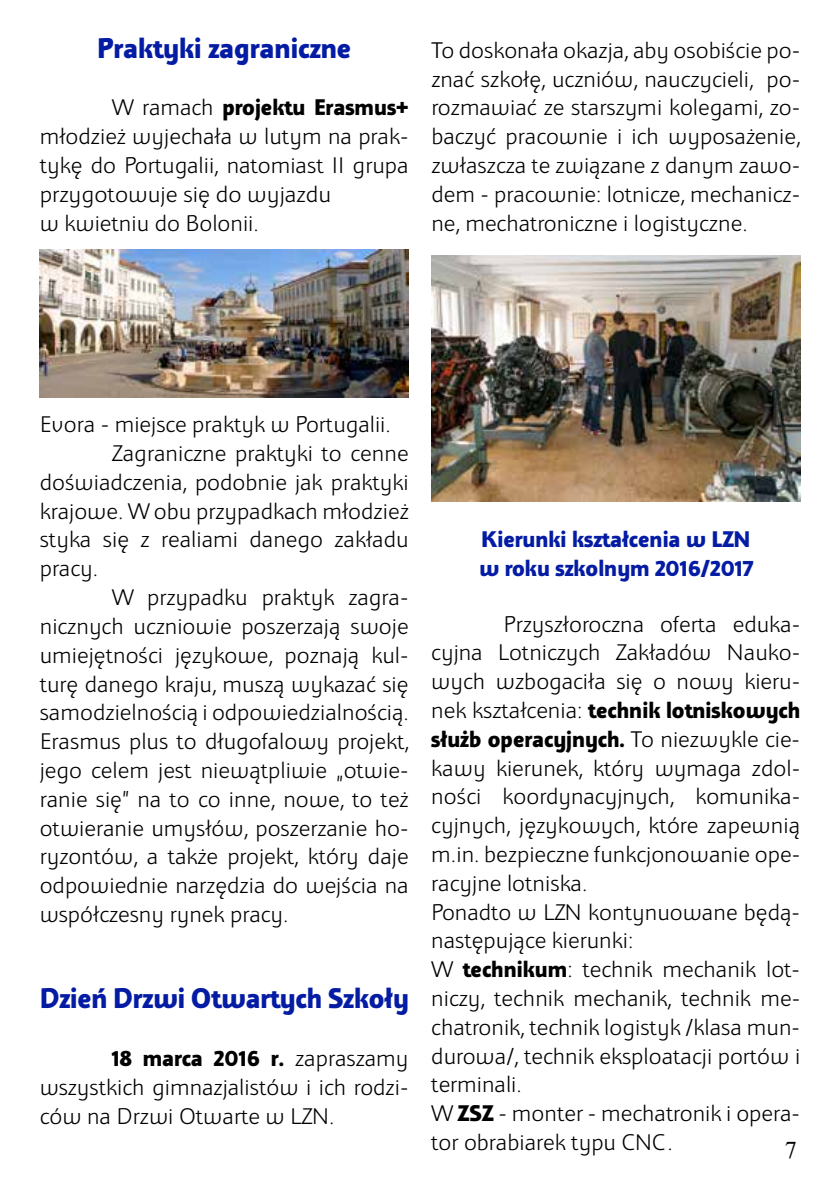
<style>
.page{position:relative;width:840px;height:1191px;background:#fff}
.page>*{position:absolute;margin:0;border:0;box-sizing:border-box;transform-origin:0 0}
.t1{font:700 30px "Apolonia Nova OT";color:#041ba4}
.t2{font:24px/28.8px "Apolonia Nova Lekka OT";color:#000}
.t3{font:700 24px/28.8px "Apolonia Nova OT";color:#000}
.t4{font:700 24px/28.8px "Apolonia Nova OT";color:#041ba4}
.t5{font:24px "Times New Roman";color:#000}
.s1{font-family:"Apolonia Nova Lekka OT";font-weight:400}
.s2{font-family:"Apolonia Nova OT";font-weight:700}
</style>
<div class="page">
<img style="left:40px;top:249px;width:368px;height:148px">
<img style="left:431px;top:255px;width:368px;height:247px">
<p class="t1" style="left:97px;top:31px;width:255px">Praktyki zagraniczne</p>
<p class="t3" style="left:112px;top:94px;width:298px"><span class="s1">W ramach</span> projektu Erasmus+</p>
<p class="t2" style="left:40px;top:122px;width:370px">młodzież wyjechała w lutym na prak&shy;tykę do Portugalii, natomiast II grupa przygotowuje się do wyjazdu<br>w kwietniu do Bolonii.</p>
<p class="t2" style="left:431px;top:36px;width:371px;text-align:justify">To doskonała okazja, aby osobiście po&shy;znać szkołę, uczniów, nauczycieli, po&shy;rozmawiać ze starszymi kolegami, zo&shy;baczyć pracownie i ich wyposażenie, zwłaszcza te związane z danym zawo&shy;dem - pracownie: lotnicze, mechanicz&shy;ne, mechatroniczne i logistyczne.</p>
<p class="t2" style="left:40px;top:410px;width:352px">Evora - miejsce praktyk w Portugalii.</p>
<p class="t2" style="left:112px;top:439px;width:298px">Zagraniczne praktyki to cenne</p>
<p class="t2" style="left:40px;top:468px;width:370px">doświadczenia, podobnie jak praktyki</p>
<p class="t2" style="left:40px;top:497px;width:370px">krajowe. W obu przypadkach młodzież</p>
<p class="t2" style="left:40px;top:526px;width:370px">styka się z realiami danego zakładu</p>
<p class="t2" style="left:40px;top:554px;width:60px">pracy.</p>
<p class="t2" style="left:112px;top:583px;width:298px">W przypadku praktyk zagra-</p>
<p class="t2" style="left:40px;top:612px;width:370px">nicznych uczniowie poszerzają swoje</p>
<p class="t2" style="left:40px;top:641px;width:370px">umiejętności językowe, poznają kul-</p>
<p class="t2" style="left:40px;top:670px;width:370px">turę danego kraju, muszą wykazać się</p>
<p class="t2" style="left:40px;top:698px;width:370px">samodzielnością i odpowiedzialnością.</p>
<p class="t2" style="left:40px;top:727px;width:371px">Erasmus plus to długofalowy projekt,</p>
<p class="t2" style="left:40px;top:756px;width:370px">jego celem jest niewątpliwie „otwie-</p>
<p class="t2" style="left:40px;top:785px;width:370px">ranie się” na to co inne, nowe, to też</p>
<p class="t2" style="left:40px;top:814px;width:370px">otwieranie umysłów, poszerzanie ho-</p>
<p class="t2" style="left:40px;top:842px;width:370px">ryzontów, a także projekt, który daje</p>
<p class="t2" style="left:40px;top:871px;width:370px">odpowiednie narzędzia do wejścia na</p>
<p class="t2" style="left:40px;top:900px;width:250px">współczesny rynek pracy.</p>
<p class="t1" style="left:40px;top:981px;width:370px">Dzień Drzwi Otwartych Szkoły</p>
<p class="t3" style="left:112px;top:1044px;width:298px">18 marca 2016 r. <span class="s1">zapraszamy</span></p>
<p class="t2" style="left:40px;top:1073px;width:370px">wszystkich gimnazjalistów i ich rodzi&shy;ców na Drzwi Otwarte w LZN.</p>
<p class="t4" style="left:479px;top:526px;width:275px">Kierunki kształcenia w LZN w roku szkolnym 2016/2017</p>
<p class="t2" style="left:431px;top:610px;width:370px;text-align:justify;text-indent:72px">Przyszłoroczna oferta eduka&shy;cyjna Lotniczych Zakładów Nauko&shy;wych wzbogaciła się o nowy kieru-</p>
<p class="t3" style="left:431px;top:696px;width:370px"><span class="s1">nek kształcenia:</span> technik lotniskowych służb operacyjnych. <span class="s1">To niezwykle cie-</span></p>
<p class="t2" style="left:431px;top:754px;width:370px">kawy kierunek, który wymaga zdol&shy;ności koordynacyjnych, komunika&shy;cyjnych, językowych, które zapewnią m.in. bezpieczne funkcjonowanie ope&shy;racyjne lotniska.<br>Ponadto w LZN kontynuowane będą&shy;następujące kierunki:<br>W <span class="s2">technikum</span>: technik mechanik lot&shy;niczy, technik mechanik, technik me&shy;chatronik, technik logistyk /klasa mun&shy;durowa/, technik eksploatacji portów i terminali.<br>W <span class="s2">ZSZ</span> - monter - mechatronik i opera&shy;tor obrabiarek typu CNC.</p>
<p class="t5" style="left:784px;top:1133px;width:13px">7</p>
</div>
